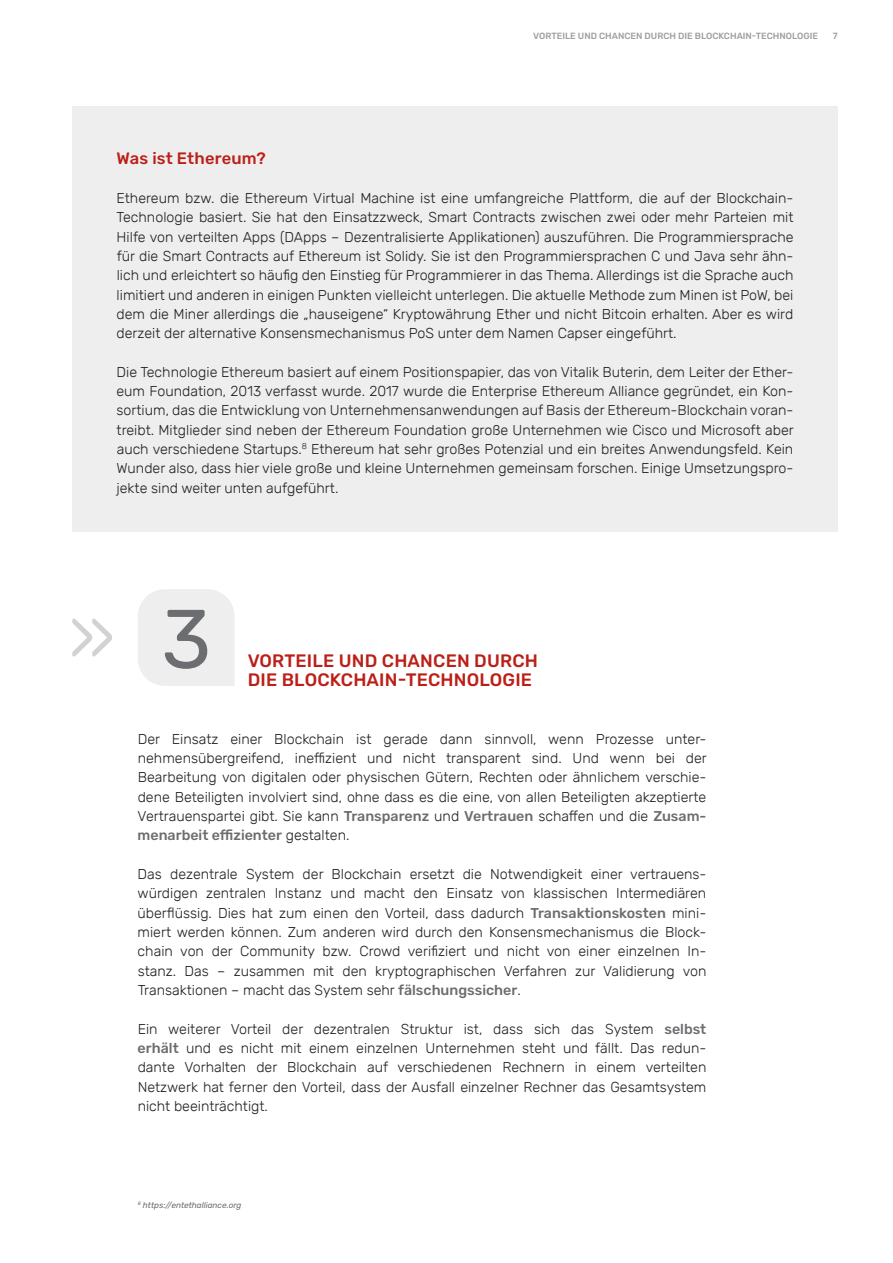
<style>
.page{position:relative;width:893px;height:1263px;background:#fff}
.page>*{position:absolute;margin:0;border:0;box-sizing:border-box;transform-origin:0 0}
.t1{font:83.1px "Rubik";color:#6c6d70}
.t2{font:500 18px "Rubik";letter-spacing:.01em;color:#bb2018}
.t3{font:500 16.5px "Rubik";letter-spacing:.01em;color:#bb2018}
.t4{font:300 14.25px/19.4px "Rubik";color:#231f20;text-align:justify}
.t5{font:500 9px "Rubik";color:#9d9fa2}
.t6{font:italic 8.25px "Rubik";color:#6c6d70}
.s1{font-weight:500;color:#6c6d70}
</style>
<div class="page">
<div style="left:72px;top:106px;width:766px;height:425px;background:#eeeeef"></div>
<div style="left:138px;top:589px;width:96px;height:97px;background:#eeeeef"></div>
<svg style="left:72px;top:619px;width:40px;height:37px"></svg>
<p class="t5" style="left:533px;top:31px;width:286px">VORTEILE UND CHANCEN DURCH DIE BLOCKCHAIN-TECHNOLOGIE</p>
<p class="t5" style="left:833px;top:31px;width:6px">7</p>
<p class="t3" style="left:117px;top:149px;width:151px">Was ist Ethereum?</p>
<p class="t4" style="left:117px;top:189px;width:678px">Ethereum bzw. die Ethereum Virtual Machine ist eine umfangreiche Plattform, die auf der Blockchain-Technologie basiert. Sie hat den Einsatzzweck, Smart Contracts zwischen zwei oder mehr Parteien mit Hilfe von verteilten Apps (DApps – Dezentralisierte Applikationen) auszuführen. Die Programmiersprache für die Smart Contracts auf Ethereum ist Solidy. Sie ist den Programmiersprachen C und Java sehr ähn&shy;lich und erleichtert so häufig den Einstieg für Programmierer in das Thema. Allerdings ist die Sprache auch limitiert und anderen in einigen Punkten vielleicht unterlegen. Die aktuelle Methode zum Minen ist PoW, bei dem die Miner allerdings die „hauseigene“ Kryptowährung Ether und nicht Bitcoin erhalten. Aber es wird derzeit der alternative Konsensmechanismus PoS unter dem Namen Capser eingeführt.</p>
<p class="t4" style="left:117px;top:363px;width:679px">Die Technologie Ethereum basiert auf einem Positionspapier, das von Vitalik Buterin, dem Leiter der Ether&shy;eum Foundation, 2013 verfasst wurde. 2017 wurde die Enterprise Ethereum Alliance gegründet, ein Kon&shy;sortium, das die Entwicklung von Unternehmensanwendungen auf Basis der Ethereum-Blockchain voran&shy;treibt. Mitglieder sind neben der Ethereum Foundation große Unternehmen wie Cisco und Microsoft aber auch verschiedene Startups.<sup>8</sup> Ethereum hat sehr großes Potenzial und ein breites Anwendungsfeld. Kein Wunder also, dass hier viele große und kleine Unternehmen gemeinsam forschen. Einige Umsetzungspro&shy;jekte sind weiter unten aufgeführt.</p>
<h1 class="t1" style="left:161px;top:592px;width:51px">3</h1>
<p class="t2" style="left:248px;top:650px;width:292px">VORTEILE UND CHANCEN DURCH</p>
<p class="t2" style="left:248px;top:669px;width:286px">DIE BLOCKCHAIN-TECHNOLOGIE</p>
<p class="t4" style="left:138px;top:730px;width:571px">Der Einsatz einer Blockchain ist gerade dann sinnvoll, wenn Prozesse unter&shy;nehmensübergreifend, ineffizient und nicht transparent sind. Und wenn bei der Bearbeitung von digitalen oder physischen Gütern, Rechten oder ähnlichem verschie&shy;dene Beteiligten involviert sind, ohne dass es die eine, von allen Beteiligten akzeptierte Vertrauenspartei gibt. Sie kann <span class="s1">Transparenz</span> und <span class="s1">Vertrauen</span> schaffen und die <span class="s1">Zusam&shy;menarbeit effizienter</span> gestalten.</p>
<p class="t4" style="left:138px;top:865px;width:570px">Das dezentrale System der Blockchain ersetzt die Notwendigkeit einer vertrauens&shy;würdigen zentralen Instanz und macht den Einsatz von klassischen Intermediären überflüssig. Dies hat zum einen den Vorteil, dass dadurch <span class="s1">Transaktionskosten</span> mini&shy;miert werden können. Zum anderen wird durch den Konsensmechanismus die Block&shy;chain von der Community bzw. Crowd verifiziert und nicht von einer einzelnen In&shy;stanz. Das – zusammen mit den kryptographischen Verfahren zur Validierung von Transaktionen – macht das System sehr <span class="s1">fälschungssicher</span>.</p>
<p class="t4" style="left:138px;top:1019px;width:570px">Ein weiterer Vorteil der dezentralen Struktur ist, dass sich das System <span class="s1">selbst erhält</span> und es nicht mit einem einzelnen Unternehmen steht und fällt. Das redun&shy;dante Vorhalten der Blockchain auf verschiedenen Rechnern in einem verteilten Netzwerk hat ferner den Vorteil, dass der Ausfall einzelner Rechner das Gesamtsystem nicht beeinträchtigt.</p>
<p class="t6" style="left:138px;top:1200px;width:105px"><sup>8</sup> https://entethalliance.org</p>
</div>
